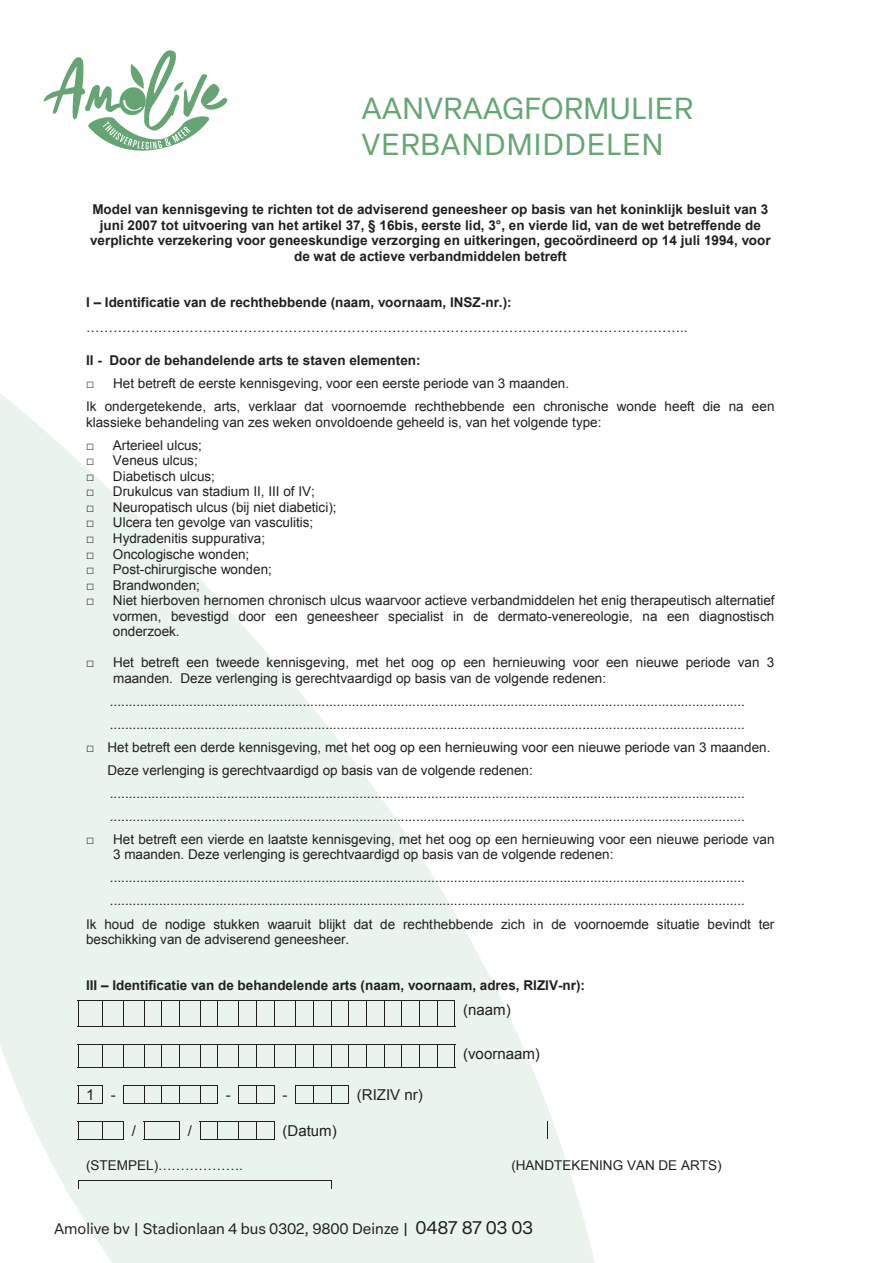
<style>
.page{position:relative;width:893px;height:1263px;background:#fff}
.page>*{position:absolute;margin:0;border:0;box-sizing:border-box;transform-origin:0 0}
.t1{font:30px/36px "Elza Text";color:#67a575}
.t2{font:15px "Elza Text";color:#231f20}
.t3{font:15px "Arial";color:#231f20}
.t4{font:13.5px/23.1px "Arial";color:#231f20}
.t5{font:700 13.5px/15.6px "Arial";color:#231f20;text-align:center}
.s1{font-size:18px}
</style>
<div class="page">
<svg style="left:0;top:394px;width:595px;height:869px;fill:#eaf3ec"></svg>
<svg style="left:78px;top:1000px;width:378px;height:27px;background:#d0d7d1"></svg>
<svg style="left:78px;top:1044px;width:378px;height:24px;background:#ced6d0"></svg>
<svg style="left:78px;top:1085px;width:25px;height:19px"></svg>
<svg style="left:123px;top:1085px;width:95px;height:19px;background:#c9d0ca"></svg>
<svg style="left:238px;top:1085px;width:37px;height:19px"></svg>
<svg style="left:295px;top:1085px;width:54px;height:19px"></svg>
<svg style="left:78px;top:1121px;width:46px;height:19px"></svg>
<svg style="left:144px;top:1121px;width:36px;height:19px"></svg>
<svg style="left:200px;top:1121px;width:75px;height:19px"></svg>
<svg style="left:547px;top:1121px;width:1px;height:18px"></svg>
<hr style="left:78px;top:1180px;width:253px;height:1px;background:#231f20">
<svg style="left:44px;top:50px;width:183px;height:101px"></svg>
<h1 class="t1" style="left:361px;top:89px;width:333px">AANVRAAGFORMULIER<br>VERBANDMIDDELEN</h1>
<p class="t5" style="left:90px;top:202px;width:682px">Model van kennisgeving te richten tot de adviserend geneesheer op basis van het koninklijk besluit van 3 juni 2007 tot uitvoering van het artikel 37, § 16bis, eerste lid, 3°, en vierde lid, van de wet betreffende de verplichte verzekering voor geneeskundige verzorging en uitkeringen, gecoördineerd op 14 juli 1994, voor de wat de actieve verbandmiddelen betreft</p>
<p class="t5" style="left:86px;top:295px;width:427px">I – Identificatie van de rechthebbende (naam, voornaam, INSZ-nr.):</p>
<p class="t4" style="left:86px;top:316px;width:603px">……………………………………………………………………………………………………………………..</p>
<p class="t5" style="left:86px;top:353px;width:336px">II - Door de behandelende arts te staven elementen:</p>
<p class="t4" style="left:86px;top:372px;width:690px">□ Het betreft de eerste kennisgeving, voor een eerste periode van 3 maanden.<br>Ik ondergetekende, arts, verklaar dat voornoemde rechthebbende een chronische wonde heeft die na een</p>
<p class="t4" style="left:86px;top:411px;width:517px">klassieke behandeling van zes weken onvoldoende geheeld is, van het volgende type:</p>
<p class="t4" style="left:86px;top:434px;width:117px">□ Arterieel ulcus;</p>
<p class="t4" style="left:86px;top:449px;width:113px">□ Veneus ulcus;</p>
<p class="t4" style="left:86px;top:465px;width:130px">□ Diabetisch ulcus;</p>
<p class="t4" style="left:86px;top:480px;width:230px">□ Drukulcus van stadium II, III of IV;</p>
<p class="t4" style="left:86px;top:496px;width:252px">□ Neuropatisch ulcus (bij niet diabetici);</p>
<p class="t4" style="left:86px;top:511px;width:229px">□ Ulcera ten gevolge van vasculitis;</p>
<p class="t4" style="left:86px;top:527px;width:181px">□ Hydradenitis suppurativa;</p>
<p class="t4" style="left:86px;top:542px;width:165px">□ Oncologische wonden;</p>
<p class="t4" style="left:86px;top:558px;width:187px">□ Post-chirurgische wonden;</p>
<p class="t4" style="left:86px;top:573px;width:115px">□ Brandwonden;</p>
<p class="t4" style="left:113px;top:593px;width:663px;line-height:15.5px;text-align:justify;text-indent:-27px">□ Niet hierboven hernomen chronisch ulcus waarvoor actieve verbandmiddelen het enig therapeutisch alternatief vormen, bevestigd door een geneesheer specialist in de dermato-venereologie, na een diagnostisch onderzoek.</p>
<p class="t4" style="left:113px;top:655px;width:663px;line-height:15.5px;text-indent:-27px">□ Het betreft een tweede kennisgeving, met het oog op een hernieuwing voor een nieuwe periode van 3 maanden. Deze verlenging is gerechtvaardigd op basis van de volgende redenen:</p>
<p class="t4" style="left:110px;top:689px;width:637px">........................................................................................................................................................................ ........................................................................................................................................................................</p>
<p class="t4" style="left:107px;top:736px;width:664px;text-indent:-21px">□ Het betreft een derde kennisgeving, met het oog op een hernieuwing voor een nieuwe periode van 3 maanden.<br>Deze verlenging is gerechtvaardigd op basis van de volgende redenen: ........................................................................................................................................................................ ........................................................................................................................................................................</p>
<p class="t4" style="left:113px;top:831px;width:663px;line-height:15.6px;text-indent:-27px">□ Het betreft een vierde en laatste kennisgeving, met het oog op een hernieuwing voor een nieuwe periode van<br>3 maanden. Deze verlenging is gerechtvaardigd op basis van de volgende redenen:</p>
<p class="t4" style="left:86px;top:866px;width:690px;text-align:center">........................................................................................................................................................................ ........................................................................................................................................................................<br>Ik houd de nodige stukken waaruit blijkt dat de rechthebbende zich in de voornoemde situatie bevindt ter</p>
<p class="t4" style="left:86px;top:928px;width:265px">beschikking van de adviserend geneesheer.</p>
<p class="t5" style="left:86px;top:978px;width:500px">III – Identificatie van de behandelende arts (naam, voornaam, adres, RIZIV-nr):</p>
<p class="t3" style="left:463px;top:1000px;width:49px">(naam)</p>
<p class="t3" style="left:463px;top:1044px;width:78px">(voornaam)</p>
<p class="t3" style="left:86px;top:1084px;width:31px">1 -</p>
<p class="t3" style="left:226px;top:1084px;width:7px">-</p>
<p class="t3" style="left:282px;top:1084px;width:7px">-</p>
<p class="t3" style="left:357px;top:1084px;width:67px">(RIZIV nr)</p>
<p class="t3" style="left:132px;top:1120px;width:6px">/</p>
<p class="t3" style="left:188px;top:1120px;width:6px">/</p>
<p class="t3" style="left:283px;top:1120px;width:56px">(Datum)</p>
<p class="t4" style="left:86px;top:1153px;width:158px">(STEMPEL)……………….</p>
<p class="t4" style="left:511px;top:1153px;width:212px">(HANDTEKENING VAN DE ARTS)</p>
<p class="t2" style="left:54px;top:1217px;width:481px">Amolive bv | Stadionlaan 4 bus 0302, 9800 Deinze | <span class="s1">0487 87 03 03</span></p>
</div>
